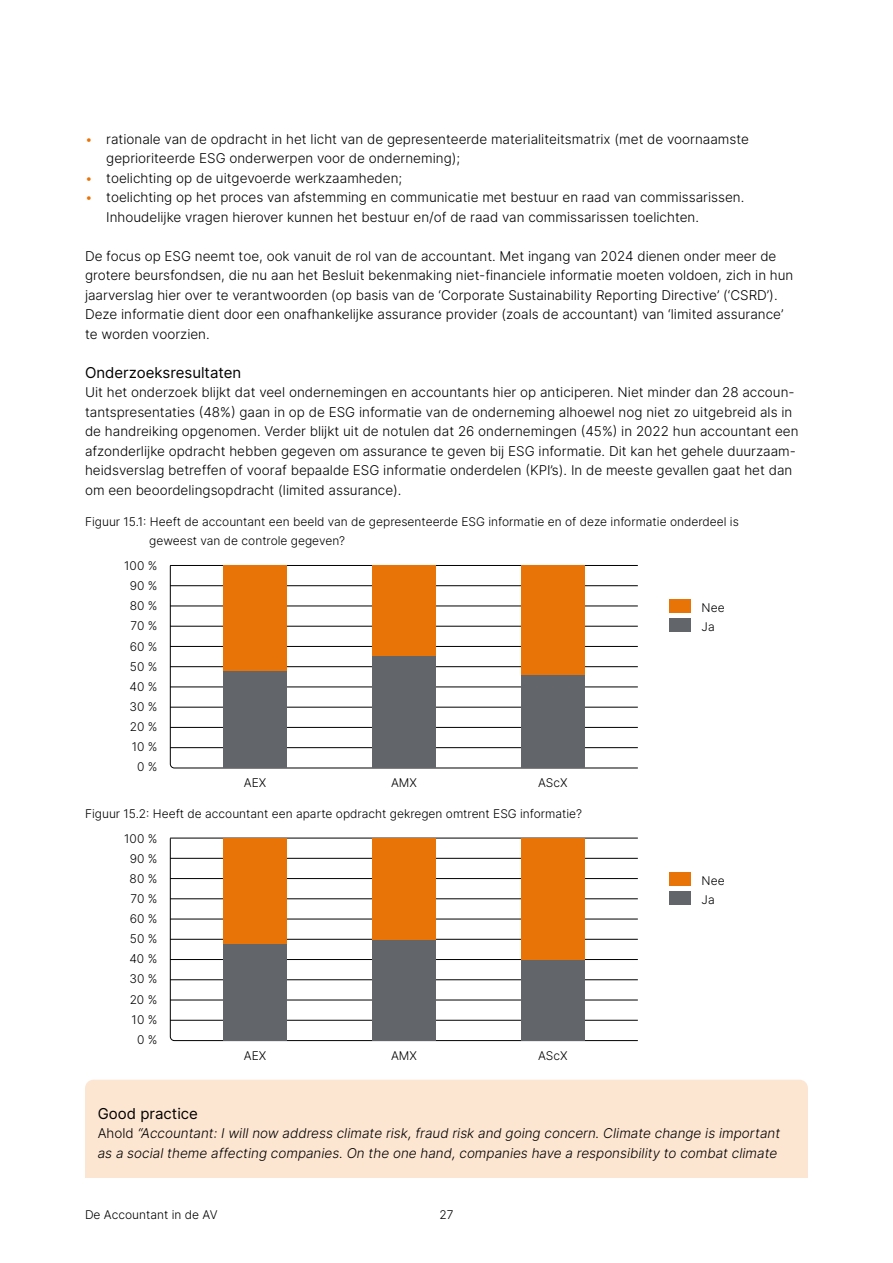
<style>
.page{position:relative;width:893px;height:1263px;background:#fff}
.page>*{position:absolute;margin:0;border:0;box-sizing:border-box;transform-origin:0 0}
.t1{font:15px "Inter";color:#000}
.t2{font:13.5px/19.5px "Inter";color:#000}
.t3{font:12px/20.1px "Inter";color:#000;text-align:right}
.s1{color:#e87307}
</style>
<div class="page">
<div style="left:85px;top:1080px;width:723px;height:117px;background:#fce5d1;border-radius:9px"></div>
<div style="left:64px;top:1178px;width:765px;height:19px;background:#fff"></div>
<svg style="left:170px;top:839px;width:468px;height:202px"></svg>
<svg style="left:170px;top:566px;width:468px;height:202px"></svg>
<hr style="left:170px;top:838px;width:468px;height:1px;background:#000">
<hr style="left:170px;top:565px;width:468px;height:1px;background:#000">
<hr style="left:170px;top:858px;width:468px;height:1px;background:#000">
<hr style="left:170px;top:585px;width:468px;height:1px;background:#000">
<hr style="left:170px;top:878px;width:468px;height:1px;background:#000">
<hr style="left:170px;top:606px;width:468px;height:1px;background:#000">
<hr style="left:170px;top:898px;width:468px;height:1px;background:#000">
<hr style="left:170px;top:626px;width:468px;height:1px;background:#000">
<hr style="left:170px;top:919px;width:468px;height:1px;background:#000">
<hr style="left:170px;top:646px;width:468px;height:1px;background:#000">
<hr style="left:170px;top:939px;width:468px;height:1px;background:#000">
<hr style="left:170px;top:666px;width:468px;height:1px;background:#000">
<hr style="left:170px;top:959px;width:468px;height:1px;background:#000">
<hr style="left:170px;top:687px;width:468px;height:1px;background:#000">
<hr style="left:170px;top:979px;width:468px;height:1px;background:#000">
<hr style="left:170px;top:707px;width:468px;height:1px;background:#000">
<hr style="left:170px;top:1000px;width:468px;height:1px;background:#000">
<hr style="left:170px;top:727px;width:468px;height:1px;background:#000">
<hr style="left:170px;top:1020px;width:468px;height:1px;background:#000">
<hr style="left:170px;top:747px;width:468px;height:1px;background:#000">
<div style="left:670px;top:872px;width:21px;height:13px;background:#e87307"></div>
<div style="left:670px;top:599px;width:21px;height:13px;background:#e87307"></div>
<div style="left:670px;top:891px;width:21px;height:13px;background:#62656a"></div>
<div style="left:670px;top:618px;width:21px;height:14px;background:#62656a"></div>
<div style="left:223px;top:838px;width:64px;height:202px;background:#62656a"></div>
<div style="left:223px;top:838px;width:64px;height:105px;background:#e87307"></div>
<div style="left:223px;top:565px;width:64px;height:203px;background:#62656a"></div>
<div style="left:223px;top:565px;width:64px;height:106px;background:#e87307"></div>
<div style="left:372px;top:838px;width:64px;height:202px;background:#62656a"></div>
<div style="left:372px;top:838px;width:64px;height:101px;background:#e87307"></div>
<div style="left:372px;top:565px;width:64px;height:203px;background:#62656a"></div>
<div style="left:372px;top:565px;width:64px;height:91px;background:#e87307"></div>
<div style="left:521px;top:838px;width:64px;height:202px;background:#62656a"></div>
<div style="left:521px;top:838px;width:64px;height:121px;background:#e87307"></div>
<div style="left:521px;top:565px;width:64px;height:203px;background:#62656a"></div>
<div style="left:521px;top:565px;width:64px;height:110px;background:#e87307"></div>
<p class="t2" style="left:106px;top:129px;width:644px;text-indent:-21px"><span class="s1">•</span> rationale van de opdracht in het licht van de gepresenteerde materialiteitsmatrix (met de voornaamste geprioriteerde ESG onderwerpen voor de onderneming);</p>
<p class="t2" style="left:85px;top:168px;width:319px"><span class="s1">•</span> toelichting op de uitgevoerde werkzaamheden;</p>
<p class="t2" style="left:106px;top:187px;width:640px;text-indent:-21px"><span class="s1">•</span> toelichting op het proces van afstemming en communicatie met bestuur en raad van commissarissen.<br>Inhoudelijke vragen hierover kunnen het bestuur en/of de raad van commissarissen toelichten.</p>
<p class="t2" style="left:85px;top:246px;width:710px">De focus op ESG neemt toe, ook vanuit de rol van de accountant. Met ingang van 2024 dienen onder meer de grotere beursfondsen, die nu aan het Besluit bekenmaking niet-financiele informatie moeten voldoen, zich in hun jaarverslag hier over te verantwoorden (op basis van de ‘Corporate Sustainability Reporting Directive’ (‘CSRD’).<br>Deze informatie dient door een onafhankelijke assurance provider (zoals de accountant) van ‘limited assurance’ te worden voorzien.</p>
<p class="t1" style="left:85px;top:361px;width:158px">Onderzoeksresultaten</p>
<p class="t2" style="left:85px;top:382px;width:715px">Uit het onderzoek blijkt dat veel ondernemingen en accountants hier op anticiperen. Niet minder dan 28 accoun&shy;tantspresentaties (48%) gaan in op de ESG informatie van de onderneming alhoewel nog niet zo uitgebreid als in de handreiking opgenomen. Verder blijkt uit de notulen dat 26 ondernemingen (45%) in 2022 hun accountant een afzonderlijke opdracht hebben gegeven om assurance te geven bij ESG informatie. Dit kan het gehele duurzaam&shy;heidsverslag betreffen of vooraf bepaalde ESG informatie onderdelen (KPI’s). In de meeste gevallen gaat het dan om een beoordelingsopdracht (limited assurance).</p>
<p class="t3" style="left:149px;top:511px;width:591px;line-height:19.5px;text-align:left;text-indent:-64px">Figuur 15.1: Heeft de accountant een beeld van de gepresenteerde ESG informatie en of deze informatie onderdeel is geweest van de controle gegeven?</p>
<p class="t3" style="left:124px;top:555px;width:35px">100 %<br>90 %<br>80 %<br>70 %<br>60 %<br>50 %<br>40 %<br>30 %<br>20 %<br>10 %<br>0 %</p>
<p class="t3" style="left:85px;top:804px;width:499px">Figuur 15.2: Heeft de accountant een aparte opdracht gekregen omtrent ESG informatie?</p>
<p class="t3" style="left:538px;top:772px;width:31px">AScX</p>
<p class="t3" style="left:244px;top:772px;width:24px">AEX</p>
<p class="t3" style="left:391px;top:772px;width:27px">AMX</p>
<p class="t3" style="left:124px;top:828px;width:35px">100 %<br>90 %<br>80 %<br>70 %<br>60 %<br>50 %<br>40 %<br>30 %<br>20 %<br>10 %<br>0 %</p>
<p class="t3" style="left:244px;top:1045px;width:24px">AEX</p>
<p class="t3" style="left:391px;top:1045px;width:27px">AMX</p>
<p class="t3" style="left:538px;top:1045px;width:31px">AScX</p>
<p class="t3" style="left:702px;top:597px;width:25px">Nee</p>
<p class="t3" style="left:702px;top:616px;width:15px">Ja</p>
<p class="t3" style="left:702px;top:870px;width:25px">Nee</p>
<p class="t3" style="left:702px;top:889px;width:15px">Ja</p>
<p class="t1" style="left:98px;top:1102px;width:102px">Good practice</p>
<p class="t2" style="left:98px;top:1123px;width:684px">Ahold “Accountant: I will now address climate risk, fraud risk and going concern. Climate change is important as a social theme affecting companies. On the one hand, companies have a responsibility to combat climate</p>
<p class="t3" style="left:85px;top:1205px;width:134px">De Accountant in de AV</p>
<p class="t3" style="left:439px;top:1205px;width:16px">27</p>
</div>
